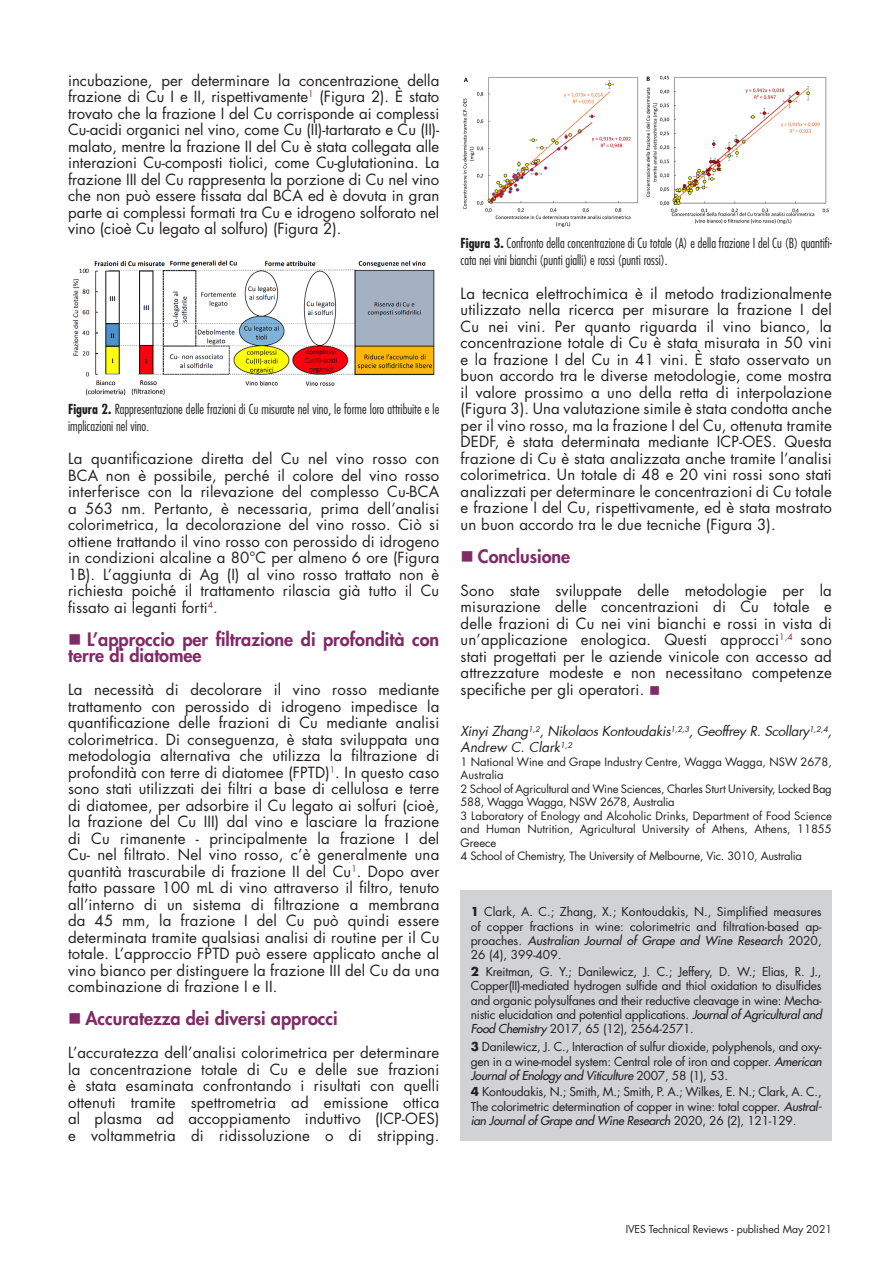
<style>
.page{position:relative;width:893px;height:1263px;background:#fff}
.page>*{position:absolute;margin:0;border:0;box-sizing:border-box;transform-origin:0 0}
.t1{font:800 18px/16.5px "Futura";color:#802a67}
.t2{font:15px/16.5px "Futura";letter-spacing:.01em;color:#231f20;text-align:justify}
.t3{font:300 condensed 13.5px/16.2px "Futura";color:#231f20}
.t4{font:italic 13.5px/16.2px "Futura";letter-spacing:-.02em;color:#231f20}
.t5{font:12px/14.4px "Futura";letter-spacing:-.02em;color:#231f20;text-align:justify}
.t6{font:11.25px/13.5px "Futura";letter-spacing:-.02em;color:#231f20}
.t7{font:11.25px/13.5px "Futura";color:#231f20}
.t8{font:10.5px "Futura";letter-spacing:-.01em;color:#231f20}
.s1{font-weight:700}
.s2{color:#802a67}
.s3{font-style:italic}
</style>
<div class="page">
<div style="left:461px;top:890px;width:371px;height:251px;background:#d1d2d4"></div>
<img style="left:72px;top:260px;width:363px;height:136px">
<img style="left:463px;top:75px;width:366px;height:151px">
<p class="t2" style="left:68px;top:72px;width:373px">incubazione, per determinare la concentrazione della frazione di Cu I e II, rispettivamente<sup>1</sup> (Figura 2). È stato trovato che la frazione I del Cu corrisponde ai complessi Cu-acidi organici nel vino, come Cu (II)-tartarato e Cu (II)- malato, mentre la frazione II del Cu è stata collegata alle interazioni Cu-composti tiolici, come Cu-glutationina. La frazione III del Cu rappresenta la porzione di Cu nel vino che non può essere fissata dal BCA ed è dovuta in gran parte ai complessi formati tra Cu e idrogeno solforato nel vino (cioè Cu legato al solfuro) (Figura 2).</p>
<p class="t3" style="left:68px;top:401px;width:373px"><span class="s1">Figura 2.</span> Rappresentazione delle frazioni di Cu misurate nel vino, le forme loro attribuite e le implicazioni nel vino.</p>
<p class="t2" style="left:68px;top:450px;width:373px">La quantificazione diretta del Cu nel vino rosso con BCA non è possibile, perché il colore del vino rosso interferisce con la rilevazione del complesso Cu-BCA a 563 nm. Pertanto, è necessaria, prima dell’analisi colorimetrica, la decolorazione del vino rosso. Ciò si ottiene trattando il vino rosso con perossido di idrogeno in condizioni alcaline a 80°C per almeno 6 ore (Figura 1B). L’aggiunta di Ag (I) al vino rosso trattato non è richiesta poiché il trattamento rilascia già tutto il Cu fissato ai leganti forti<sup>4</sup><span class="s2">.</span></p>
<p class="t1" style="left:68px;top:630px;width:373px">■ L’approccio per filtrazione di profondità con terre di diatomee</p>
<p class="t2" style="left:68px;top:681px;width:373px">La necessità di decolorare il vino rosso mediante trattamento con perossido di idrogeno impedisce la quantificazione delle frazioni di Cu mediante analisi colorimetrica. Di conseguenza, è stata sviluppata una metodologia alternativa che utilizza la filtrazione di profondità con terre di diatomee (FPTD)<sup>1</sup>. In questo caso sono stati utilizzati dei filtri a base di cellulosa e terre di diatomee, per adsorbire il Cu legato ai solfuri (cioè, la frazione del Cu III) dal vino e lasciare la frazione di Cu rimanente - principalmente la frazione I del Cu- nel filtrato. Nel vino rosso, c’è generalmente una quantità trascurabile di frazione II del Cu<sup>1</sup>. Dopo aver fatto passare 100 mL di vino attraverso il filtro, tenuto all’interno di un sistema di filtrazione a membrana da 45 mm, la frazione I del Cu può quindi essere determinata tramite qualsiasi analisi di routine per il Cu totale. L’approccio FPTD può essere applicato anche al vino bianco per distinguere la frazione III del Cu da una combinazione di frazione I e II.</p>
<p class="t1" style="left:68px;top:1010px;width:271px">■ Accuratezza dei diversi approcci</p>
<p class="t2" style="left:68px;top:1044px;width:373px">L’accuratezza dell’analisi colorimetrica per determinare la concentrazione totale di Cu e delle sue frazioni è stata esaminata confrontando i risultati con quelli ottenuti tramite spettrometria ad emissione ottica al plasma ad accoppiamento induttivo (ICP-OES) e voltammetria di ridissoluzione o di stripping.</p>
<p class="t3" style="left:461px;top:235px;width:373px"><span class="s1">Figura 3.</span> Confronto della concentrazione di Cu totale (A) e della frazione I del Cu (B) quantifi&shy;cata nei vini bianchi (punti gialli) e rossi (punti rossi).</p>
<p class="t2" style="left:461px;top:285px;width:373px">La tecnica elettrochimica è il metodo tradizionalmente utilizzato nella ricerca per misurare la frazione I del Cu nei vini. Per quanto riguarda il vino bianco, la concentrazione totale di Cu è stata misurata in 50 vini e la frazione I del Cu in 41 vini. È stato osservato un buon accordo tra le diverse metodologie, come mostra il valore prossimo a uno della retta di interpolazione (Figura 3). Una valutazione simile è stata condotta anche per il vino rosso, ma la frazione I del Cu, ottenuta tramite DEDF, è stata determinata mediante ICP-OES. Questa frazione di Cu è stata analizzata anche tramite l’analisi colorimetrica. Un totale di 48 e 20 vini rossi sono stati analizzati per determinare le concentrazioni di Cu totale e frazione I del Cu, rispettivamente, ed è stata mostrato un buon accordo tra le due tecniche (Figura 3).</p>
<p class="t1" style="left:461px;top:548px;width:111px">■ Conclusione</p>
<p class="t2" style="left:461px;top:582px;width:373px">Sono state sviluppate delle metodologie per la misurazione delle concentrazioni di Cu totale e delle frazioni di Cu nei vini bianchi e rossi in vista di un’applicazione enologica. Questi approcci<sup>1,4</sup> sono stati progettati per le aziende vinicole con accesso ad attrezzature modeste e non necessitano competenze specifiche per gli operatori. <span class="s2">■</span></p>
<p class="t4" style="left:461px;top:723px;width:373px">Xinyi Zhang<sup>1,2</sup>, Nikolaos Kontoudakis<sup>1,2,3</sup>, Geoffrey R. Scollary<sup>1,2,4</sup>,<br>Andrew C. Clark<sup>1,2</sup></p>
<p class="t7" style="left:461px;top:755px;width:373px">1 National Wine and Grape Industry Centre, Wagga Wagga, NSW 2678,<br>Australia</p>
<p class="t6" style="left:461px;top:782px;width:373px">2 School of Agricultural and Wine Sciences, Charles Sturt University, Locked Bag<br>588, Wagga Wagga, NSW 2678, Australia</p>
<p class="t6" style="left:461px;top:809px;width:373px;text-align:justify">3 Laboratory of Enology and Alcoholic Drinks, Department of Food Science and Human Nutrition, Agricultural University of Athens, Athens, 11855<br>Greece</p>
<p class="t6" style="left:461px;top:849px;width:343px">4 School of Chemistry, The University of Melbourne, Vic. 3010, Australia</p>
<p class="t5" style="left:471px;top:904px;width:352px"><span class="s1">1</span> Clark, A. C.; Zhang, X.; Kontoudakis, N., Simplified measures of copper fractions in wine: colorimetric and filtration-based ap&shy;proaches. <span class="s3">Australian Journal of Grape and Wine Research</span> 2020, 26 (4), 399-409.</p>
<p class="t5" style="left:471px;top:964px;width:352px"><span class="s1">2</span> Kreitman, G. Y.; Danilewicz, J. C.; Jeffery, D. W.; Elias, R. J., Copper(II)-mediated hydrogen sulfide and thiol oxidation to disulfides and organic polysulfanes and their reductive cleavage in wine: Mecha&shy;nistic elucidation and potential applications. <span class="s3">Journal of Agricultural and Food Chemistry</span> 2017, 65 (12), 2564-2571.</p>
<p class="t5" style="left:471px;top:1039px;width:352px"><span class="s1">3</span> Danilewicz, J. C., Interaction of sulfur dioxide, polyphenols, and oxy&shy;gen in a wine-model system: Central role of iron and copper. <span class="s3">American Journal of Enology and Viticulture</span> 2007, 58 (1), 53.</p>
<p class="t5" style="left:471px;top:1084px;width:353px"><span class="s1">4</span> Kontoudakis, N.; Smith, M.; Smith, P. A.; Wilkes, E. N.; Clark, A. C., The colorimetric determination of copper in wine: total copper. <span class="s3">Austral&shy;ian Journal of Grape and Wine Research</span> 2020, 26 (2), 121-129.</p>
<p class="t8" style="left:626px;top:1222px;width:208px">IVES Technical Reviews - published May 2021</p>
</div>
